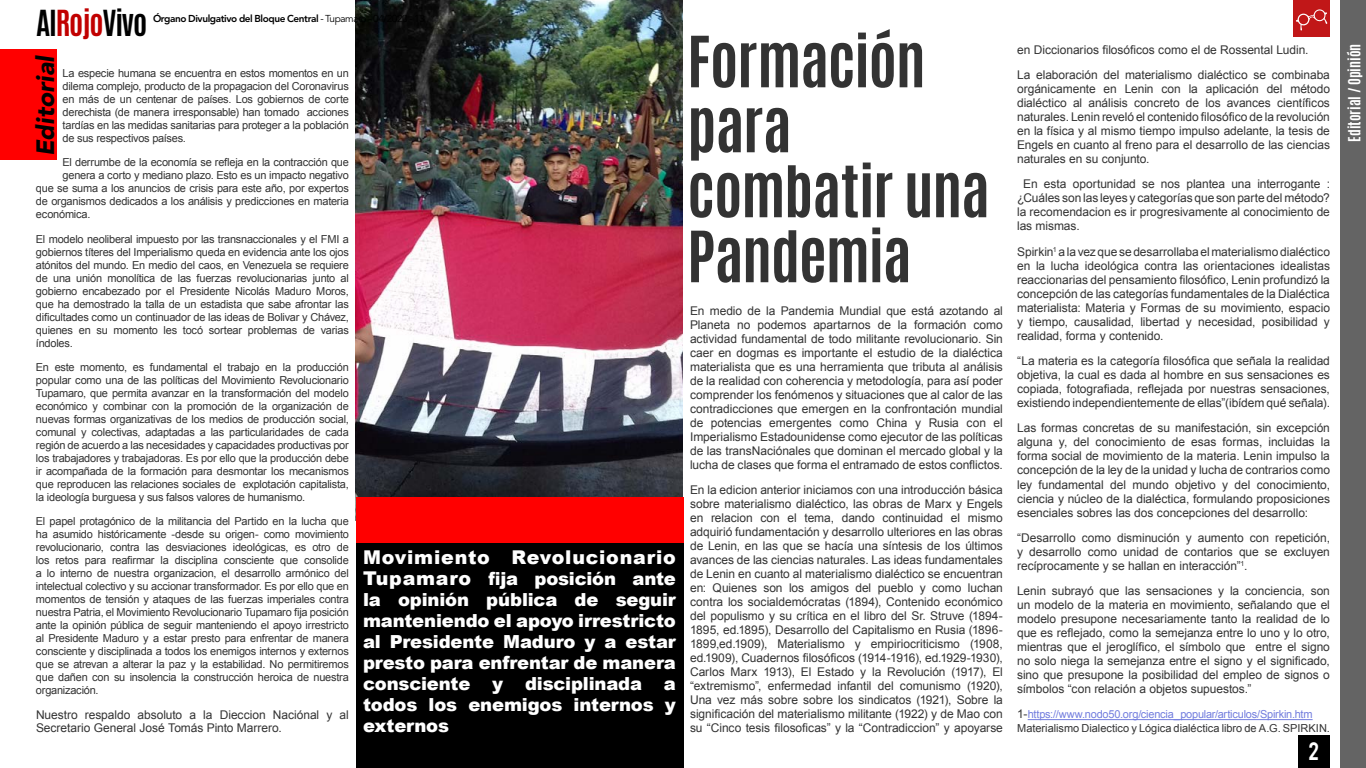
<style>
.page{position:relative;width:1366px;height:768px;background:#fff}
.page>*{position:absolute;margin:0;border:0;box-sizing:border-box;transform-origin:0 0}
.t1{font:700 60px/65px "Antonio";letter-spacing:-.02em;color:#333}
.t2{font:700 30px "Antonio";letter-spacing:-.04em;color:#000}
.t3{font:italic 900 24.9px "Avenir LT Std";color:#000}
.t4{font:20px "Bebas";color:#fff}
.t5{font:900 19px "Arial";letter-spacing:.04em;color:#fff}
.t6{font:900 18px/21px "Arial";letter-spacing:-.01em;color:#fff;text-align:justify}
.t7{font:700 14px "Antonio";color:#fff}
.t8{font:12px/14px "Arial";letter-spacing:-.005em;color:#333;text-align:justify}
.t9{font:11px/13px "Arial";letter-spacing:-.02em;color:#333;text-align:justify}
.t10{font:11px/14px "Arial";letter-spacing:-.005em;color:#727dde}
.t11{font:800 10px "Avenir LT Std";letter-spacing:-.04em;color:#000}
.s1{color:#c10000}
.s2{font-weight:400}
.s3{font-size:19px}
.s4{font-size:12px;color:#333}
.s5{color:#333}
</style>
<div class="page">
<img style="left:356px;top:0;width:327px;height:497px">
<div style="left:0;top:50px;width:57px;height:110px;background:#f00"></div>
<div style="left:356px;top:543px;width:327px;height:225px;background:#000"></div>
<div style="left:356px;top:497px;width:327px;height:46px;background:#f00"></div>
<hr style="left:1028px;top:719px;width:285px;height:1px;background:#727dde">
<div style="left:1298px;top:736px;width:32px;height:32px;background:#000"></div>
<div style="left:1340px;top:0;width:26px;height:768px;background:#646464"></div>
<div style="left:1293px;top:0;width:37px;height:37px;background:#c11718"></div>
<svg style="left:1296px;top:9px;width:31px;height:22px"></svg>
<h2 class="t2" style="left:36px;top:1px;width:113px">Al<span class="s1">Rojo</span>Vivo</h2>
<p class="t11" style="left:153px;top:13px;width:273px">Órgano Divulgativo del Bloque Central <span class="s2">- Tupamaro - 04/2020 - 13</span></p>
<h3 class="t3" style="left:30px;top:156px;width:102px;rotate:-90deg">Editorial</h3>
<p class="t9" style="left:63px;top:67px;width:288px">La especie humana se encuentra en estos momentos en un dilema complejo, producto de la propagacion del Coronavirus en más de un centenar de países. Los gobiernos de corte derechista (de manera irresponsable) han tomado acciones tardías en las medidas sanitarias para proteger a la población de sus respectivos países.</p>
<p class="t9" style="left:63px;top:156px;width:288px">El derrumbe de la economía se refleja en la contracción que</p>
<p class="t9" style="left:63px;top:169px;width:288px">genera a corto y mediano plazo. Esto es un impacto negativo</p>
<p class="t9" style="left:36px;top:182px;width:314px">que se suma a los anuncios de crisis para este año, por expertos</p>
<p class="t9" style="left:36px;top:195px;width:314px">de organismos dedicados a los análisis y predicciones en materia</p>
<p class="t9" style="left:36px;top:208px;width:56px">económica.</p>
<p class="t9" style="left:36px;top:232px;width:314px">El modelo neoliberal impuesto por las transnaccionales y el FMI a gobiernos títeres del Imperialismo queda en evidencia ante los ojos atónitos del mundo. En medio del caos, en Venezuela se requiere de una unión monolítica de las fuerzas revolucionarias junto al gobierno encabezado por el Presidente Nicolás Maduro Moros, que ha demostrado la talla de un estadista que sabe afrontar las dificultades como un continuador de las ideas de Bolivar y Chávez, quienes en su momento les tocó sortear problemas de varias índoles.</p>
<p class="t9" style="left:36px;top:361px;width:314px">En este momento, es fundamental el trabajo en la producción popular como una de las políticas del Movimiento Revolucionario Tupamaro, que permita avanzar en la transformación del modelo económico y combinar con la promoción de la organización de nuevas formas organizativas de los medios de producción social, comunal y colectivas, adaptadas a las particularidades de cada región de acuerdo a las necesidades y capacidades productivas por los trabajadores y trabajadoras. Es por ello que la producción debe ir acompañada de la formación para desmontar los mecanismos que reproducen las relaciones sociales de explotación capitalista, la ideología burguesa y sus falsos valores de humanismo.</p>
<p class="t9" style="left:36px;top:515px;width:314px">El papel protagónico de la militancia del Partido en la lucha que ha asumido históricamente -desde su origen- como movimiento revolucionario, contra las desviaciones ideológicas, es otro de los retos para reafirmar la disciplina consciente que consolide a lo interno de nuestra organizacion, el desarrollo armónico del intelectual colectivo y su accionar transformador. Es por ello que en momentos de tensión y ataques de las fuerzas imperiales contra nuestra Patria, el Movimiento Revolucionario Tupamaro fija posición ante la opinión pública de seguir manteniendo el apoyo irrestricto al Presidente Maduro y a estar presto para enfrentar de manera consciente y disciplinada a todos los enemigos internos y externos que se atrevan a alterar la paz y la estabilidad. No permitiremos que dañen con su insolencia la construcción heroica de nuestra organización.</p>
<p class="t8" style="left:36px;top:708px;width:314px;line-height:13px">Nuestro respaldo absoluto a la Dieccion Naciónal y al<br>Secretario General José Tomás Pinto Marrero.</p>
<h3 class="t5" style="left:363px;top:544px;width:314px">Movimiento Revolucionario</h3>
<h3 class="t6" style="left:363px;top:568px;width:314px"><span class="s3">Tupamaro</span> fija posición ante la opinión pública de seguir manteniendo el apoyo irrestricto al Presidente Maduro y a estar presto para enfrentar de manera consciente y disciplinada a todos los enemigos internos y externos</h3>
<h1 class="t1" style="left:687px;top:30px;width:304px">Formación para combatir una<br>Pandemia</h1>
<p class="t8" style="left:690px;top:304px;width:314px">En medio de la Pandemia Mundial que está azotando al Planeta no podemos apartarnos de la formación como actividad fundamental de todo militante revolucionario. Sin caer en dogmas es importante el estudio de la dialéctica materialista que es una herramienta que tributa al análisis de la realidad con coherencia y metodología, para así poder comprender los fenómenos y situaciones que al calor de las contradicciones que emergen en la confrontación mundial de potencias emergentes como China y Rusia con el Imperialismo Estadounidense como ejecutor de las políticas de las transNaciónales que dominan el mercado global y la lucha de clases que forma el entramado de estos conflictos.</p>
<p class="t8" style="left:690px;top:483px;width:314px">En la edicion anterior iniciamos con una introducción básica sobre materialismo dialéctico, las obras de Marx y Engels en relacion con el tema, dando continuidad el mismo adquirió fundamentación y desarrollo ulteriores en las obras de Lenin, en las que se hacía una síntesis de los últimos avances de las ciencias naturales. Las ideas fundamentales de Lenin en cuanto al materialismo dialéctico se encuentran en: Quienes son los amigos del pueblo y como luchan contra los socialdemócratas (1894), Contenido económico del populismo y su crítica en el libro del Sr. Struve (1894- 1895, ed.1895), Desarrollo del Capitalismo en Rusia (1896- 1899,ed.1909), Materialismo y empiriocriticismo (1908, ed.1909), Cuadernos filosóficos (1914-1916), ed.1929-1930), Carlos Marx 1913), El Estado y la Revolución (1917), El “extremismo”, enfermedad infantil del comunismo (1920), Una vez más sobre sobre los sindicatos (1921), Sobre la significación del materialismo militante (1922) y de Mao con su “Cinco tesis filosoficas” y la “Contradiccion” y apoyarse</p>
<p class="t8" style="left:1017px;top:37px;width:314px;line-height:25.3px">en Diccionarios filosóficos como el de Rossental Ludin.<br>La elaboración del materialismo dialéctico se combinaba</p>
<p class="t8" style="left:1017px;top:82px;width:314px">orgánicamente en Lenin con la aplicación del método dialéctico al análisis concreto de los avances científicos naturales. Lenin reveló el contenido filosófico de la revolución en la física y al mismo tiempo impulso adelante, la tesis de Engels en cuanto al freno para el desarrollo de las ciencias naturales en su conjunto.</p>
<p class="t8" style="left:1017px;top:177px;width:314px;text-indent:6px">En esta oportunidad se nos plantea una interrogante : ¿Cuáles son las leyes y categorías que son parte del método? la recomendacion es ir progresivamente al conocimiento de las mismas.</p>
<p class="t8" style="left:1017px;top:245px;width:314px">Spirkin<sup>1</sup> a la vez que se desarrollaba el materialismo dialéctico en la lucha ideológica contra las orientaciones idealistas reaccionarias del pensamiento filosófico, Lenin profundizó la concepción de las categorías fundamentales de la Dialéctica materialista: Materia y Formas de su movimiento, espacio y tiempo, causalidad, libertad y necesidad, posibilidad y realidad, forma y contenido.</p>
<p class="t8" style="left:1017px;top:354px;width:314px">“La materia es la categoría filosófica que señala la realidad objetiva, la cual es dada al hombre en sus sensaciones es copiada, fotografiada, reflejada por nuestras sensaciones, existiendo independientemente de ellas”(ibídem qué señala).</p>
<p class="t8" style="left:1017px;top:421px;width:314px">Las formas concretas de su manifestación, sin excepción alguna y, del conocimiento de esas formas, incluidas la forma social de movimiento de la materia. Lenin impulso la concepción de la ley de la unidad y lucha de contrarios como ley fundamental del mundo objetivo y del conocimiento, ciencia y núcleo de la dialéctica, formulando proposiciones esenciales sobres las dos concepciones del desarrollo:</p>
<p class="t8" style="left:1017px;top:531px;width:314px">“Desarrollo como disminución y aumento con repetición, y desarrollo como unidad de contarios que se excluyen recíprocamente y se hallan en interacción”<sup>1</sup>.</p>
<p class="t8" style="left:1017px;top:584px;width:314px">Lenin subrayó que las sensaciones y la conciencia, son un modelo de la materia en movimiento, señalando que el modelo presupone necesariamente tanto la realidad de lo que es reflejado, como la semejanza entre lo uno y lo otro, mientras que el jeroglífico, el símbolo que entre el signo no solo niega la semejanza entre el signo y el significado, sino que presupone la posibilidad del empleo de signos o símbolos “con relación a objetos supuestos.”</p>
<p class="t10" style="left:1017px;top:708px;width:314px"><span class="s4">1-</span>https://www.nodo50.org/ciencia_popular/articulos/Spirkin.htm<br><span class="s5">Materialismo Dialectico y Lógica dialéctica libro de A.G. SPIRKIN.</span></p>
<h3 class="t4" style="left:1308px;top:737px;width:12px">2</h3>
<p class="t7" style="left:1344px;top:142px;width:100px;rotate:-90deg">Editorial / Opinión</p>
</div>
